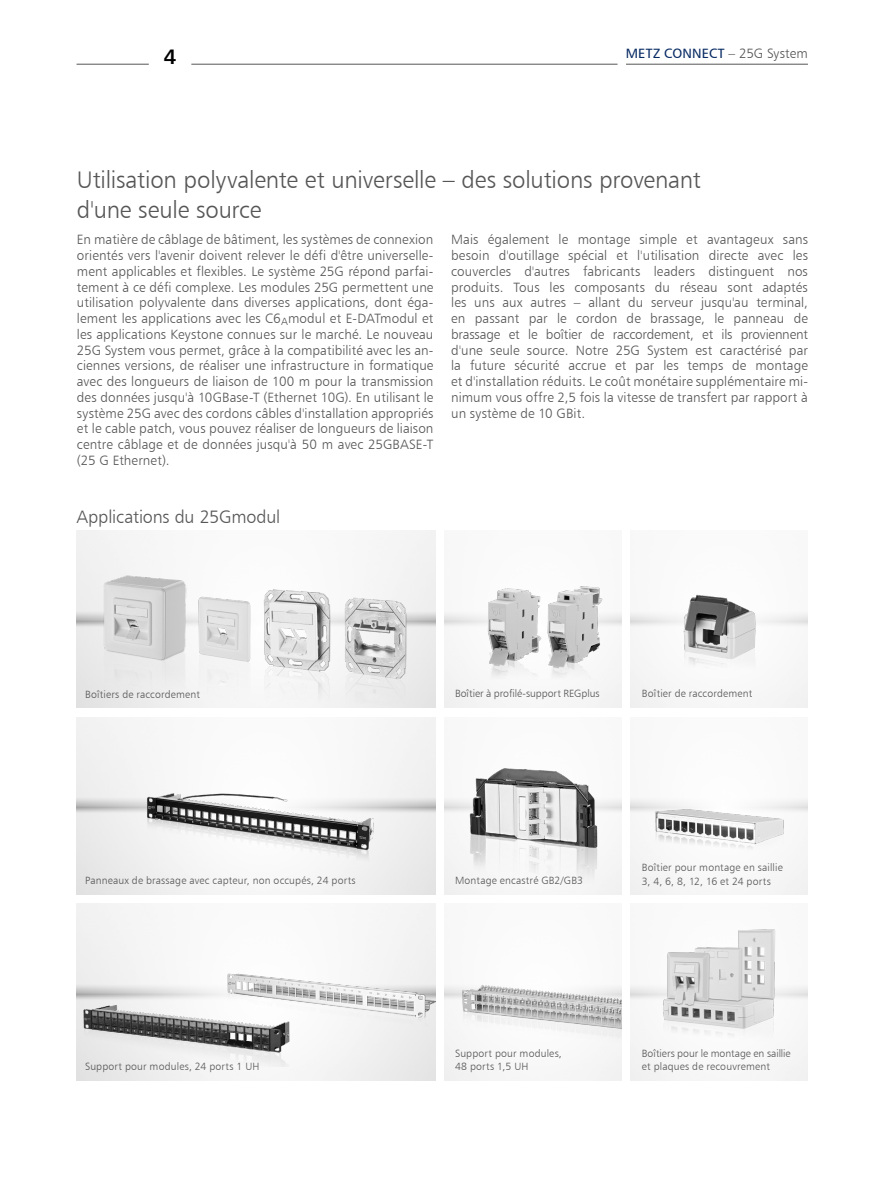
<style>
.page{position:relative;width:893px;height:1187px;background:#fff}
.page>*{position:absolute;margin:0;border:0;box-sizing:border-box;transform-origin:0 0}
.t1{font:24px/30px "Humanist 777 BT Light B";letter-spacing:-.01em;color:#565656}
.t2{font:21px "Humanist 777 BT Bold B";color:#000}
.t3{font:18px "Humanist 777 BT Light B";letter-spacing:-.01em;color:#565656}
.t4{font:13.5px/15.8px "Humanist 777 BT Light B";letter-spacing:.005em;color:#565656;text-align:justify}
.t5{font:13.5px "Humanist 777 BT Roman B";letter-spacing:.01em;color:#072a63}
.t6{font:10.5px/13.5px "Humanist 777 BT Light B";letter-spacing:.015em;color:#565656}
.t7{font:10.5px "Humanist 777 BT Light B";letter-spacing:-.005em;color:#565656}
.s1{font-family:"Humanist 777 BT Light B";color:#565656}
</style>
<div class="page">
<hr style="left:77px;top:64px;width:72px;height:1px;background:#565656">
<hr style="left:626px;top:64px;width:182px;height:1px;background:#565656">
<hr style="left:191px;top:64px;width:426px;height:1px;background:#565656">
<img style="left:445px;top:761px;width:176px;height:127px">
<img style="left:642px;top:779px;width:155px;height:115px">
<img style="left:452px;top:569px;width:170px;height:138px">
<img style="left:653px;top:581px;width:132px;height:126px">
<img style="left:98px;top:570px;width:322px;height:137px">
<img style="left:143px;top:770px;width:236px;height:105px">
<img style="left:77px;top:935px;width:358px;height:131px">
<img style="left:631px;top:922px;width:172px;height:158px">
<img style="left:449px;top:965px;width:173px;height:115px">
<h2 class="t2" style="left:164px;top:43px;width:14px">4</h2>
<p class="t5" style="left:626px;top:45px;width:184px">METZ CONNECT <span class="s1">– 25G System</span></p>
<h1 class="t1" style="left:77px;top:165px;width:626px">Utilisation polyvalente et universelle – des solutions provenant d'une seule source</h1>
<p class="t4" style="left:77px;top:231px;width:358px">En matière de câblage de bâtiment, les systèmes de connexion orientés vers l'avenir doivent relever le défi d'être universelle&shy;ment applicables et flexibles. Le système 25G répond parfai&shy;tement à ce défi complexe. Les modules 25G permettent une utilisation polyvalente dans diverses applications, dont éga&shy;lement les applications avec les C6<sub>A</sub>modul et E-DATmodul et les applications Keystone connues sur le marché. Le nouveau 25G System vous permet, grâce à la compatibilité avec les an&shy;ciennes versions, de réaliser une infrastructure in formatique avec des longueurs de liaison de 100 m pour la transmission des données jusqu'à 10GBase-T (Ethernet 10G). En utilisant le système 25G avec des cordons câbles d'installation appropriés et le cable patch, vous pouvez réaliser de longueurs de liaison centre câblage et de données jusqu'à 50 m avec 25GBASE-T (25 G Ethernet).</p>
<h3 class="t3" style="left:77px;top:505px;width:205px">Applications du 25Gmodul</h3>
<p class="t4" style="left:451px;top:231px;width:358px">Mais également le montage simple et avantageux sans besoin d'outillage spécial et l'utilisation directe avec les couvercles d'autres fabricants leaders distinguent nos produits. Tous les composants du réseau sont adaptés les uns aux autres – allant du serveur jusqu'au terminal, en passant par le cordon de brassage, le panneau de brassage et le boîtier de raccordement, et ils proviennent d'une seule source. Notre 25G System est caractérisé par la future sécurité accrue et par les temps de montage et d'installation réduits. Le coût monétaire supplémentaire mi&shy;nimum vous offre 2,5 fois la vitesse de transfert par rapport à un système de 10 GBit.</p>
<p class="t6" style="left:85px;top:687px;width:117px">Boîtiers de raccordement</p>
<p class="t7" style="left:455px;top:687px;width:146px">Boîtier à profilé-support REGplus</p>
<p class="t6" style="left:642px;top:686px;width:112px">Boîtier de raccordement</p>
<p class="t6" style="left:642px;top:860px;width:142px">Boîtier pour montage en saillie</p>
<p class="t6" style="left:85px;top:873px;width:272px">Panneaux de brassage avec capteur, non occupés, 24 ports</p>
<p class="t6" style="left:455px;top:873px;width:130px">Montage encastré GB2/GB3</p>
<p class="t6" style="left:642px;top:874px;width:130px">3, 4, 6, 8, 12, 16 et 24 ports</p>
<p class="t6" style="left:455px;top:1046px;width:108px">Support pour modules,<br>48 ports 1,5 UH</p>
<p class="t7" style="left:642px;top:1046px;width:150px">Boîtiers pour le montage en saillie</p>
<p class="t6" style="left:85px;top:1059px;width:176px">Support pour modules, 24 ports 1 UH</p>
<p class="t6" style="left:642px;top:1059px;width:130px">et plaques de recouvrement</p>
</div>
